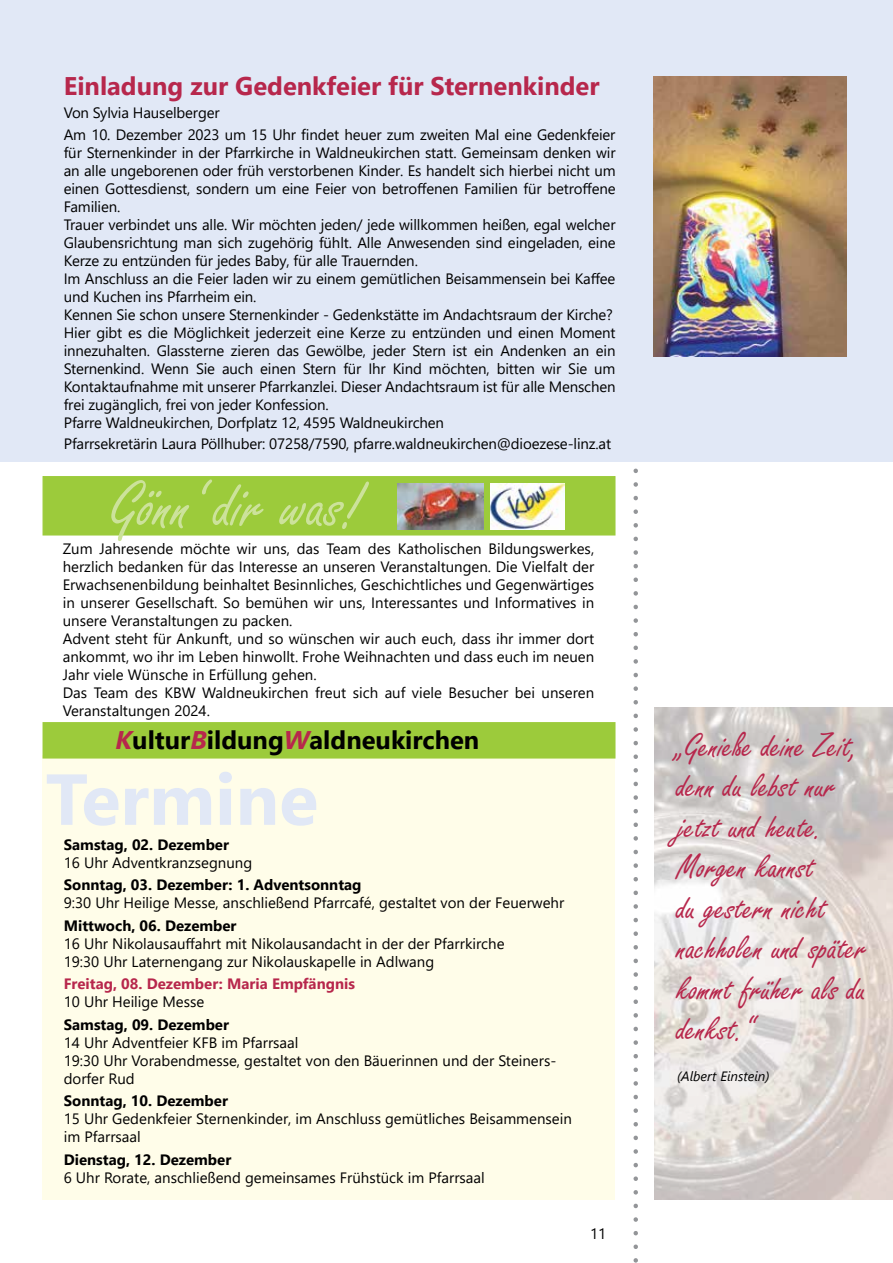
<style>
.page{position:relative;width:893px;height:1263px;background:#fff}
.page>*{position:absolute;margin:0;border:0;box-sizing:border-box;transform-origin:0 0}
.t1{font:700 72px "Segoe UI";color:#e1e8f6}
.t2{font:69.75px "Freestyle Script";color:#cce29b}
.t3{font:36px/40.5px "Freestyle Script";color:#b7274c}
.t4{font:700 25.5px "Segoe UI";color:#b7274c}
.t5{font:700 25.5px "Segoe UI";color:#000}
.t6{font:15px/18px "Segoe UI";letter-spacing:-.01em;color:#000}
.t7{font:700 15px "Segoe UI";color:#000}
.t8{font:700 15px "Segoe UI";color:#b7274c}
.t9{font:italic 13.5px "Segoe UI";color:#000}
.s1{font-style:italic;color:#b7274c}
</style>
<div class="page">
<div style="left:43px;top:755px;width:572px;height:444px;background:#fffde9"></div>
<img style="left:655px;top:707px;width:238px;height:492px">
<div style="left:43px;top:722px;width:572px;height:36px;background:#9ccb3b"></div>
<svg style="left:633px;top:461px;width:5px;height:802px"></svg>
<div style="left:43px;top:476px;width:572px;height:59px;background:#9ccb3b"></div>
<img style="left:397px;top:483px;width:86px;height:46px">
<img style="left:490px;top:483px;width:75px;height:46px">
<div style="left:0;top:0;width:893px;height:461px;background:#e1e8f6"></div>
<img style="left:654px;top:77px;width:192px;height:280px">
<h3 class="t4" style="left:64px;top:62px;width:537px">Einladung zur Gedenkfeier für Sternenkinder</h3>
<p class="t6" style="left:64px;top:100px;width:553px;line-height:22.5px">Von Sylvia Hauselberger<br>Am 10. Dezember 2023 um 15 Uhr findet heuer zum zweiten Mal eine Gedenkfeier</p>
<p class="t6" style="left:64px;top:142px;width:553px">für Sternenkinder in der Pfarrkirche in Waldneukirchen statt. Gemeinsam denken wir an alle ungeborenen oder früh verstorbenen Kinder. Es handelt sich hierbei nicht um einen Gottesdienst, sondern um eine Feier von betroffenen Familien für betroffene Familien.<br>Trauer verbindet uns alle. Wir möchten jeden/ jede willkommen heißen, egal welcher Glaubensrichtung man sich zugehörig fühlt. Alle Anwesenden sind eingeladen, eine Kerze zu entzünden für jedes Baby, für alle Trauernden.<br>Im Anschluss an die Feier laden wir zu einem gemütlichen Beisammensein bei Kaffee und Kuchen ins Pfarrheim ein.<br>Kennen Sie schon unsere Sternenkinder - Gedenkstätte im Andachtsraum der Kirche?<br>Hier gibt es die Möglichkeit jederzeit eine Kerze zu entzünden und einen Moment innezuhalten. Glassterne zieren das Gewölbe, jeder Stern ist ein Andenken an ein Sternenkind. Wenn Sie auch einen Stern für Ihr Kind möchten, bitten wir Sie um Kontaktaufnahme mit unserer Pfarrkanzlei. Dieser Andachtsraum ist für alle Menschen frei zugänglich, frei von jeder Konfession.<br>Pfarre Waldneukirchen, Dorfplatz 12, 4595 Waldneukirchen</p>
<p class="t6" style="left:64px;top:433px;width:549px">Pfarrsekretärin Laura Pöllhuber: 07258/7590, pfarre.waldneukirchen@dioezese-linz.at</p>
<h2 class="t2" style="left:111px;top:468px;width:252px">Gönn‘ dir was!</h2>
<p class="t6" style="left:63px;top:538px;width:533px">Zum Jahresende möchte wir uns, das Team des Katholischen Bildungswerkes, herzlich bedanken für das Interesse an unseren Veranstaltungen. Die Vielfalt der Erwachsenenbildung beinhaltet Besinnliches, Geschichtliches und Gegenwärtiges in unserer Gesellschaft. So bemühen wir uns, Interessantes und Informatives in unsere Veranstaltungen zu packen.<br>Advent steht für Ankunft, und so wünschen wir auch euch, dass ihr immer dort ankommt, wo ihr im Leben hinwollt. Frohe Weihnachten und dass euch im neuen Jahr viele Wünsche in Erfüllung gehen.<br>Das Team des KBW Waldneukirchen freut sich auf viele Besucher bei unseren Veranstaltungen 2024.</p>
<h3 class="t5" style="left:116px;top:716px;width:365px"><span class="s1">K</span>ultur<span class="s1">B</span>ildung<span class="s1">W</span>aldneukirchen</h3>
<h1 class="t1" style="left:46px;top:731px;width:274px">Termine</h1>
<p class="t7" style="left:64px;top:830px;width:167px">Samstag, 02. Dezember</p>
<p class="t6" style="left:64px;top:852px;width:190px">16 Uhr Adventkranzsegnung</p>
<p class="t7" style="left:64px;top:871px;width:299px">Sonntag, 03. Dezember: 1. Adventsonntag</p>
<p class="t6" style="left:64px;top:892px;width:502px">9:30 Uhr Heilige Messe, anschließend Pfarrcafé, gestaltet von der Feuerwehr</p>
<p class="t7" style="left:64px;top:911px;width:174px">Mittwoch, 06. Dezember</p>
<p class="t6" style="left:64px;top:933px;width:442px">16 Uhr Nikolausauffahrt mit Nikolausandacht in der der Pfarrkirche<br>19:30 Uhr Laternengang zur Nikolauskapelle in Adlwang</p>
<p class="t8" style="left:64px;top:970px;width:293px">Freitag, 08. Dezember: Maria Empfängnis</p>
<p class="t6" style="left:64px;top:991px;width:142px">10 Uhr Heilige Messe</p>
<p class="t7" style="left:64px;top:1010px;width:167px">Samstag, 09. Dezember</p>
<p class="t6" style="left:64px;top:1032px;width:494px">14 Uhr Adventfeier KFB im Pfarrsaal<br>19:30 Uhr Vorabendmesse, gestaltet von den Bäuerinnen und der Steiners&shy;dorfer Rud</p>
<p class="t7" style="left:64px;top:1087px;width:166px">Sonntag, 10. Dezember</p>
<p class="t6" style="left:64px;top:1108px;width:510px">15 Uhr Gedenkfeier Sternenkinder, im Anschluss gemütliches Beisammensein im Pfarrsaal</p>
<p class="t7" style="left:64px;top:1145px;width:169px">Dienstag, 12. Dezember</p>
<p class="t6" style="left:64px;top:1167px;width:423px">6 Uhr Rorate, anschließend gemeinsames Frühstück im Pfarrsaal</p>
<p class="t6" style="left:590px;top:1223px;width:18px">11</p>
<h3 class="t3" style="left:677px;top:727px;width:191px">„Genieße deine Zeit, denn du lebst nur jetzt und heute.<br>Morgen kannst<br>du gestern nicht nachholen und später kommt früher als du denkst.“</h3>
<p class="t9" style="left:677px;top:1063px;width:94px">(Albert Einstein)</p>
</div>
